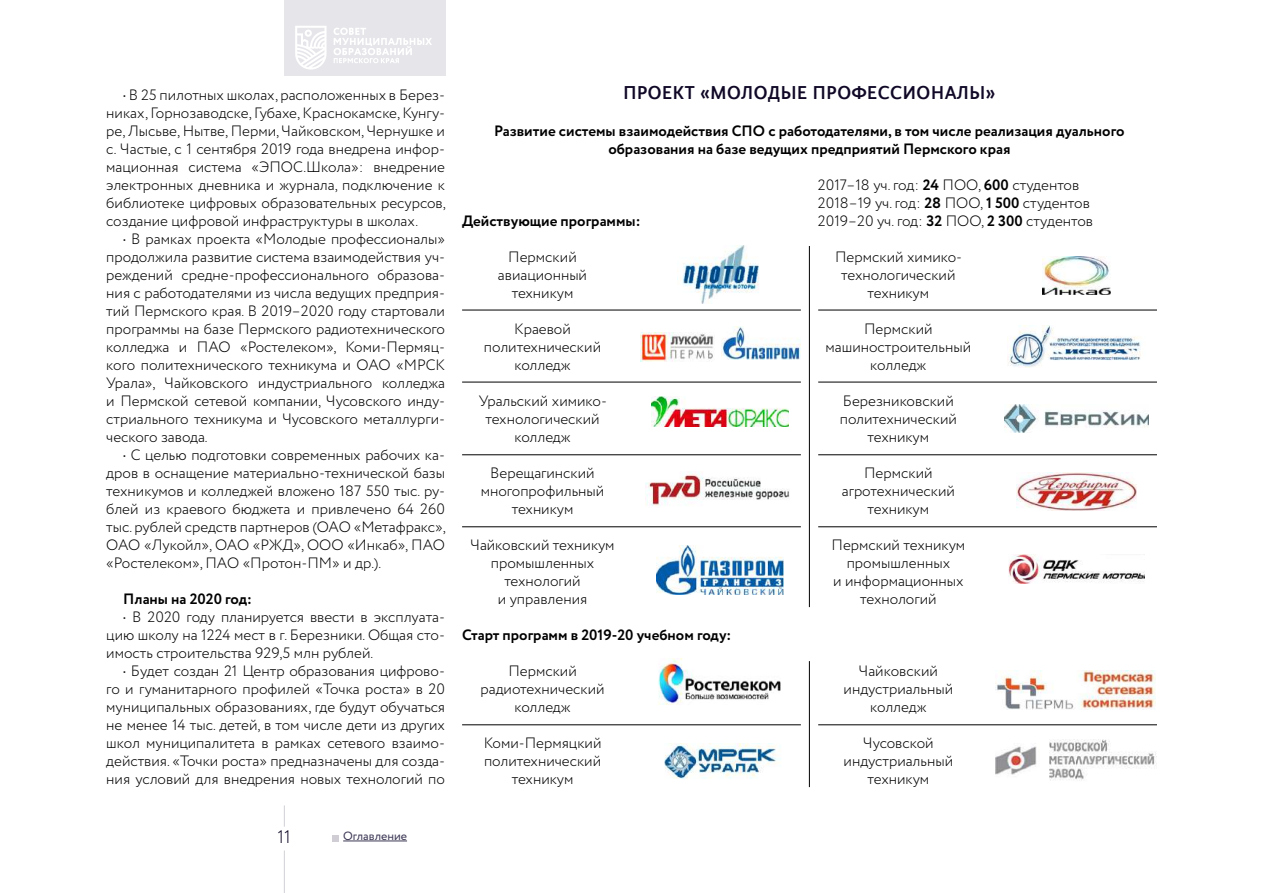
<style>
.page{position:relative;width:1263px;height:893px;background:#fff}
.page>*{position:absolute;margin:0;border:0;box-sizing:border-box;transform-origin:0 0}
.t1{font:500 21px "Cinta";color:#100826}
.t2{font:300 18px "Circe";color:#100826}
.t3{font:300 15px/18px "Circe";color:#000;text-align:center}
.t4{font:700 15px/18px "Circe";color:#000;text-align:center}
.t5{font:12px "Circe";color:#3d3755}
.s1{font-weight:700}
</style>
<div class="page">
<svg style="left:284px;top:805px;width:1px;height:22px"></svg>
<hr style="left:284px;top:850px;width:1px;height:43px;background:#100826">
<hr style="left:343px;top:841px;width:64px;height:1px;background:#3d3755">
<svg style="left:333px;top:835px;width:6px;height:6px"></svg>
<div style="left:284px;top:0;width:161px;height:76px;background:#e6e5ea"></div>
<svg style="left:295px;top:26px;width:137px;height:44px"></svg>
<img style="left:721px;top:326px;width:80px;height:33px">
<img style="left:657px;top:546px;width:126px;height:48px">
<img style="left:1043px;top:256px;width:67px;height:39px">
<img style="left:640px;top:333px;width:74px;height:28px">
<img style="left:664px;top:743px;width:116px;height:36px">
<img style="left:652px;top:397px;width:136px;height:29px">
<img style="left:1008px;top:554px;width:137px;height:30px">
<img style="left:996px;top:670px;width:159px;height:40px">
<img style="left:658px;top:659px;width:123px;height:46px">
<img style="left:996px;top:746px;width:41px;height:29px">
<img style="left:1049px;top:739px;width:108px;height:42px">
<img style="left:1008px;top:326px;width:133px;height:41px">
<img style="left:1004px;top:404px;width:145px;height:29px">
<img style="left:677px;top:246px;width:82px;height:57px">
<img style="left:646px;top:472px;width:144px;height:34px">
<img style="left:1017px;top:473px;width:119px;height:37px">
<hr style="left:462px;top:310px;width:339px;height:1px;background:#000">
<hr style="left:462px;top:382px;width:339px;height:1px;background:#000">
<hr style="left:462px;top:454px;width:339px;height:1px;background:#000">
<hr style="left:462px;top:526px;width:339px;height:1px;background:#000">
<hr style="left:462px;top:724px;width:339px;height:1px;background:#000">
<hr style="left:818px;top:310px;width:339px;height:1px;background:#000">
<hr style="left:818px;top:382px;width:339px;height:1px;background:#000">
<hr style="left:818px;top:454px;width:339px;height:1px;background:#000">
<hr style="left:818px;top:526px;width:339px;height:1px;background:#000">
<hr style="left:818px;top:724px;width:339px;height:1px;background:#000">
<hr style="left:809px;top:246px;width:1px;height:361px;background:#000">
<hr style="left:809px;top:661px;width:1px;height:126px;background:#000">
<p class="t3" style="left:106px;top:87px;width:341px;text-align:justify;text-indent:17px">• В 25 пилотных школах, расположенных в Берез&shy;никах, Горнозаводске, Губахе, Краснокамске, Кунгу&shy;ре, Лысьве, Нытве, Перми, Чайковском, Чернушке и с. Частые, с 1 сентября 2019 года внедрена инфор&shy;мационная система «ЭПОС.Школа»: внедрение электронных дневника и журнала, подключение к библиотеке цифровых образовательных ресурсов, создание цифровой инфраструктуры в школах.</p>
<p class="t3" style="left:106px;top:231px;width:340px;text-align:justify;text-indent:17px">• В рамках проекта «Молодые профессионалы» продолжила развитие система взаимодействия уч&shy;реждений средне-профессионального образова&shy;ния с работодателями из числа ведущих предприя&shy;тий Пермского края. В 2019–2020 году стартовали программы на базе Пермского радиотехнического колледжа и ПАО «Ростелеком», Коми-Пермяц&shy;кого политехнического техникума и ОАО «МРСК Урала», Чайковского индустриального колледжа и Пермской сетевой компании, Чусовского инду&shy;стриального техникума и Чусовского металлурги&shy;ческого завода.</p>
<p class="t3" style="left:106px;top:447px;width:341px;text-align:justify;text-indent:17px">• C целью подготовки современных рабочих ка&shy;дров в оснащение материально-технической базы техникумов и колледжей вложено 187 550 тыс. ру&shy;блей из краевого бюджета и привлечено 64 260 тыс. рублей средств партнеров (ОАО «Метафракс», ОАО «Лукойл», ОАО «РЖД», ООО «Инкаб», ПАО «Ростелеком», ПАО «Протон-ПМ» и др.).</p>
<p class="t4" style="left:123px;top:591px;width:130px">Планы на 2020 год:</p>
<p class="t3" style="left:106px;top:609px;width:340px;text-align:justify;text-indent:17px">• В 2020 году планируется ввести в эксплуата&shy;цию школу на 1224 мест в г. Березники. Общая сто&shy;имость строительства 929,5 млн рублей.</p>
<p class="t3" style="left:106px;top:663px;width:340px;text-align:justify;text-indent:17px">• Будет создан 21 Центр образования цифрово&shy;го и гуманитарного профилей «Точка роста» в 20 муниципальных образованиях, где будут обучаться не менее 14 тыс. детей, в том числе дети из других школ муниципалитета в рамках сетевого взаимо&shy;действия. «Точки роста» предназначены для созда&shy;ния условий для внедрения новых технологий по</p>
<h1 class="t1" style="left:623px;top:80px;width:374px">ПРОЕКТ «МОЛОДЫЕ ПРОФЕССИОНАЛЫ»</h1>
<p class="t4" style="left:494px;top:123px;width:632px">Развитие системы взаимодействия СПО с работодателями, в том числе реализация дуального образования на базе ведущих предприятий Пермского края</p>
<p class="t3" style="left:818px;top:177px;width:273px;text-align:left">2017–18 уч. год: <span class="s1">24</span> ПОО, <span class="s1">600</span> студентов<br>2018–19 уч. год: <span class="s1">28</span> ПОО, <span class="s1">1 500</span> студентов</p>
<p class="t4" style="left:462px;top:213px;width:180px">Действующие программы:</p>
<p class="t3" style="left:818px;top:213px;width:277px">2019–20 уч. год: <span class="s1">32</span> ПОО, <span class="s1">2 300</span> студентов</p>
<p class="t3" style="left:498px;top:249px;width:91px">Пермский авиационный техникум</p>
<p class="t3" style="left:484px;top:321px;width:119px">Краевой политехнический колледж</p>
<p class="t3" style="left:479px;top:393px;width:130px">Уральский химико&shy;технологический колледж</p>
<p class="t3" style="left:835px;top:249px;width:129px">Пермский химико&shy;технологический техникум</p>
<p class="t3" style="left:826px;top:321px;width:147px">Пермский машиностроительный колледж</p>
<p class="t3" style="left:840px;top:393px;width:119px">Березниковский политехнический техникум</p>
<p class="t3" style="left:842px;top:465px;width:115px">Пермский агротехнический техникум</p>
<p class="t3" style="left:481px;top:465px;width:125px">Верещагинский многопрофильный техникум</p>
<p class="t3" style="left:470px;top:537px;width:146px">Чайковский техникум промышленных технологий<br>и управления</p>
<p class="t4" style="left:462px;top:627px;width:271px">Старт программ в 2019-20 учебном году:</p>
<p class="t3" style="left:480px;top:663px;width:126px">Пермский радиотехнический колледж</p>
<p class="t3" style="left:484px;top:735px;width:119px">Коми-Пермяцкий политехнический техникум</p>
<p class="t3" style="left:831px;top:537px;width:135px">Пермский техникум промышленных<br>и информационных технологий</p>
<p class="t3" style="left:844px;top:663px;width:111px">Чайковский индустриальный колледж</p>
<p class="t3" style="left:844px;top:735px;width:111px">Чусовской индустриальный техникум</p>
<p class="t2" style="left:277px;top:825px;width:15px">11</p>
<p class="t5" style="left:343px;top:828px;width:65px">Оглавление</p>
</div>
